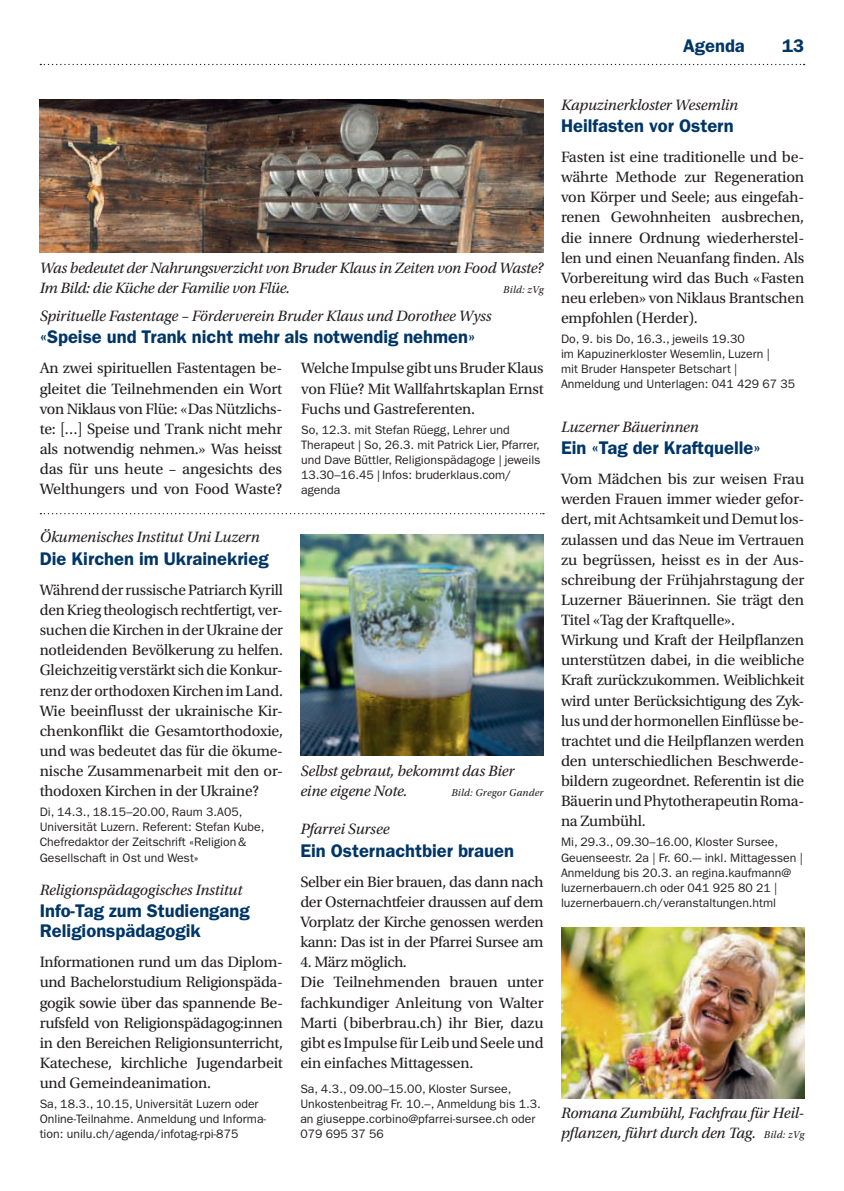
<style>
.page{position:relative;width:844px;height:1191px;background:#fff}
.page>*{position:absolute;margin:0;border:0;box-sizing:border-box;transform-origin:0 0}
.t1{font:600 18.38px/20.1px "ITC Franklin Gothic Std";color:#003667}
.t2{font:15.75px/20.1px "Utopia Std";letter-spacing:-.01em;color:#231f20;text-align:justify}
.t3{font:italic 15.75px/20.1px "Utopia Std";letter-spacing:-.01em;color:#231f20}
.t4{font:12.25px/15px "ITC Franklin Gothic Std";color:#231f20}
.t5{font:italic 10.5px "Utopia Std";letter-spacing:.02em;color:#231f20}
.s1{font-family:"Utopia Std";font-style:italic}
.s2{font-size:10.5px}
</style>
<div class="page">
<svg style="left:40px;top:64px;width:764px;height:1px"></svg>
<img style="left:300px;top:534px;width:243px;height:222px">
<img style="left:561px;top:927px;width:243px;height:171px">
<img style="left:40px;top:99px;width:503px;height:153px">
<svg style="left:40px;top:513px;width:504px;height:1px"></svg>
<p class="t1" style="left:683px;top:36px;width:63px">Agenda</p>
<p class="t1" style="left:781px;top:36px;width:24px">13</p>
<p class="t3" style="left:561px;top:95px;width:179px">Kapuzinerkloster Wesemlin</p>
<p class="t1" style="left:561px;top:115px;width:174px">Heilfasten vor Ostern</p>
<p class="t2" style="left:561px;top:147px;width:245px">Fasten ist eine traditionelle und be&shy;währte Methode zur Regeneration von Körper und Seele; aus eingefah&shy;renen Gewohnheiten ausbrechen, die innere Ordnung wiederherstel&shy;len und einen Neuanfang finden. Als Vorbereitung wird das Buch «Fasten neu erleben» von Niklaus Brantschen empfohlen (Herder).</p>
<p class="t4" style="left:561px;top:331px;width:235px">Do, 9. bis Do, 16.3., jeweils 19.30<br>im Kapuzinerkloster Wesemlin, Luzern |<br>mit Bruder Hanspeter Betschart | Anmeldung und Unterlagen: 041 429 67 35</p>
<p class="t3" style="left:40px;top:258px;width:505px">Was bedeutet der Nahrungsverzicht von Bruder Klaus in Zeiten von Food Waste?<br>Im Bild: die Küche der Familie von Flüe.</p>
<p class="t5" style="left:503px;top:284px;width:42px">Bild: zVg</p>
<p class="t3" style="left:40px;top:306px;width:453px">Spirituelle Fastentage – Förderverein Bruder Klaus und Dorothee Wyss</p>
<p class="t1" style="left:40px;top:327px;width:437px">«Speise und Trank nicht mehr als notwendig nehmen»</p>
<p class="t2" style="left:40px;top:358px;width:244px">An zwei spirituellen Fastentagen be&shy;gleitet die Teilnehmenden ein Wort von Niklaus von Flüe: «Das Nützlichs&shy;te: […] Speise und Trank nicht mehr als notwendig nehmen.» Was heisst das für uns heute – angesichts des Welthungers und von Food Waste?</p>
<p class="t2" style="left:301px;top:358px;width:244px">Welche Impulse gibt uns Bruder Klaus von Flüe? Mit Wallfahrtskaplan Ernst Fuchs und Gastreferenten.</p>
<p class="t3" style="left:561px;top:417px;width:139px">Luzerner Bäuerinnen</p>
<p class="t1" style="left:561px;top:437px;width:201px">Ein «Tag der Kraftquelle»</p>
<p class="t2" style="left:561px;top:469px;width:245px;text-align:left">Vom Mädchen bis zur weisen Frau werden Frauen immer wieder gefor&shy;dert, mit Achtsamkeit und Demut los&shy;zulassen und das Neue im Vertrauen zu begrüssen, heisst es in der Aus&shy;schreibung der Frühjahrstagung der Luzerner Bäuerinnen. Sie trägt den Titel «Tag der Kraftquelle».<br>Wirkung und Kraft der Heilpflanzen unterstützen dabei, in die weibliche Kraft zurückzukommen. Weiblichkeit wird unter Berücksichtigung des Zyk&shy;lus und der hormonellen Einflüsse be&shy;trachtet und die Heilpflanzen werden den unterschiedlichen Beschwerde&shy;bildern zugeordnet. Referentin ist die Bäuerin und Phytotherapeutin Roma&shy;na Zumbühl.</p>
<p class="t4" style="left:561px;top:835px;width:243px">Mi, 29.3., 09.30–16.00, Kloster Sursee, Geuenseestr. 2a | Fr. 60.–- inkl. Mittagessen | Anmeldung bis 20.3. an regina.kaufmann@ luzernerbauern.ch oder 041 925 80 21 | luzernerbauern.ch/veranstaltungen.html</p>
<p class="t4" style="left:301px;top:422px;width:241px">So, 12.3. mit Stefan Rüegg, Lehrer und Therapeut <span class="s1">|</span> So, 26.3. mit Patrick Lier, Pfarrer, und Dave Büttler, Religionspädagoge <span class="s1">|</span> jeweils 13.30–16.45 <span class="s1">|</span> Infos: bruderklaus.com/ agenda</p>
<p class="t3" style="left:40px;top:527px;width:221px">Ökumenisches Institut Uni Luzern</p>
<p class="t1" style="left:40px;top:548px;width:230px">Die Kirchen im Ukrainekrieg</p>
<p class="t2" style="left:40px;top:580px;width:245px">Während der russische Patriarch Kyrill den Krieg theologisch rechtfertigt, ver&shy;suchen die Kirchen in der Ukraine der notleidenden Bevölkerung zu helfen.<br>Gleichzeitig verstärkt sich die Konkur&shy;renz der orthodoxen Kirchen im Land.<br>Wie beeinflusst der ukrainische Kir&shy;chenkonflikt die Gesamtorthodoxie, und was bedeutet das für die ökume&shy;nische Zusammenarbeit mit den or&shy;thodoxen Kirchen in der Ukraine?</p>
<p class="t4" style="left:40px;top:804px;width:226px">Di, 14.3., 18.15–20.00, Raum 3.A05, Universität Luzern. Referent: Stefan Kube, Chefredaktor der Zeitschrift «Religion &amp; Gesellschaft in Ost und West»</p>
<p class="t3" style="left:40px;top:879px;width:204px">Religionspädagogisches Institut</p>
<p class="t1" style="left:40px;top:900px;width:211px">Info-Tag zum Studiengang<br>Religionspädagogik</p>
<p class="t2" style="left:40px;top:952px;width:245px">Informationen rund um das Diplom&shy;und Bachelorstudium Religionspäda&shy;gogik sowie über das spannende Be&shy;rufsfeld von Religionspädagog:innen in den Bereichen Religionsunterricht, Katechese, kirchliche Jugendarbeit und Gemeindeanimation.</p>
<p class="t4" style="left:40px;top:1096px;width:228px">Sa, 18.3., 10.15, Universität Luzern oder<br>Online-Teilnahme. Anmeldung und Informa&shy;tion: unilu.ch/agenda/infotag-rpi-875</p>
<p class="t3" style="left:561px;top:1103px;width:245px">Romana Zumbühl, Fachfrau für Heil&shy;pflanzen, führt durch den Tag. <span class="s2">Bild: zVg</span></p>
<p class="t3" style="left:300px;top:761px;width:215px">Selbst gebraut, bekommt das Bier eine eigene Note.</p>
<p class="t5" style="left:451px;top:787px;width:94px">Bild: Gregor Gander</p>
<p class="t3" style="left:300px;top:819px;width:91px">Pfarrei Sursee</p>
<p class="t1" style="left:300px;top:840px;width:215px">Ein Osternachtbier brauen</p>
<p class="t2" style="left:300px;top:872px;width:245px">Selber ein Bier brauen, das dann nach der Osternachtfeier draussen auf dem Vorplatz der Kirche genossen werden kann: Das ist in der Pfarrei Sursee am</p>
<p class="t2" style="left:300px;top:952px;width:245px;text-align:left">4. März möglich.<br>Die Teilnehmenden brauen unter fachkundiger Anleitung von Walter<br>Marti (biberbrau.ch) ihr Bier, dazu gibt es Impulse für Leib und Seele und ein einfaches Mittagessen.</p>
<p class="t4" style="left:300px;top:1081px;width:242px">Sa, 4.3., 09.00–15.00, Kloster Sursee, Unkostenbeitrag Fr. 10.–, Anmeldung bis 1.3. an giuseppe.corbino@pfarrei-sursee.ch oder 079 695 37 56</p>
</div>
